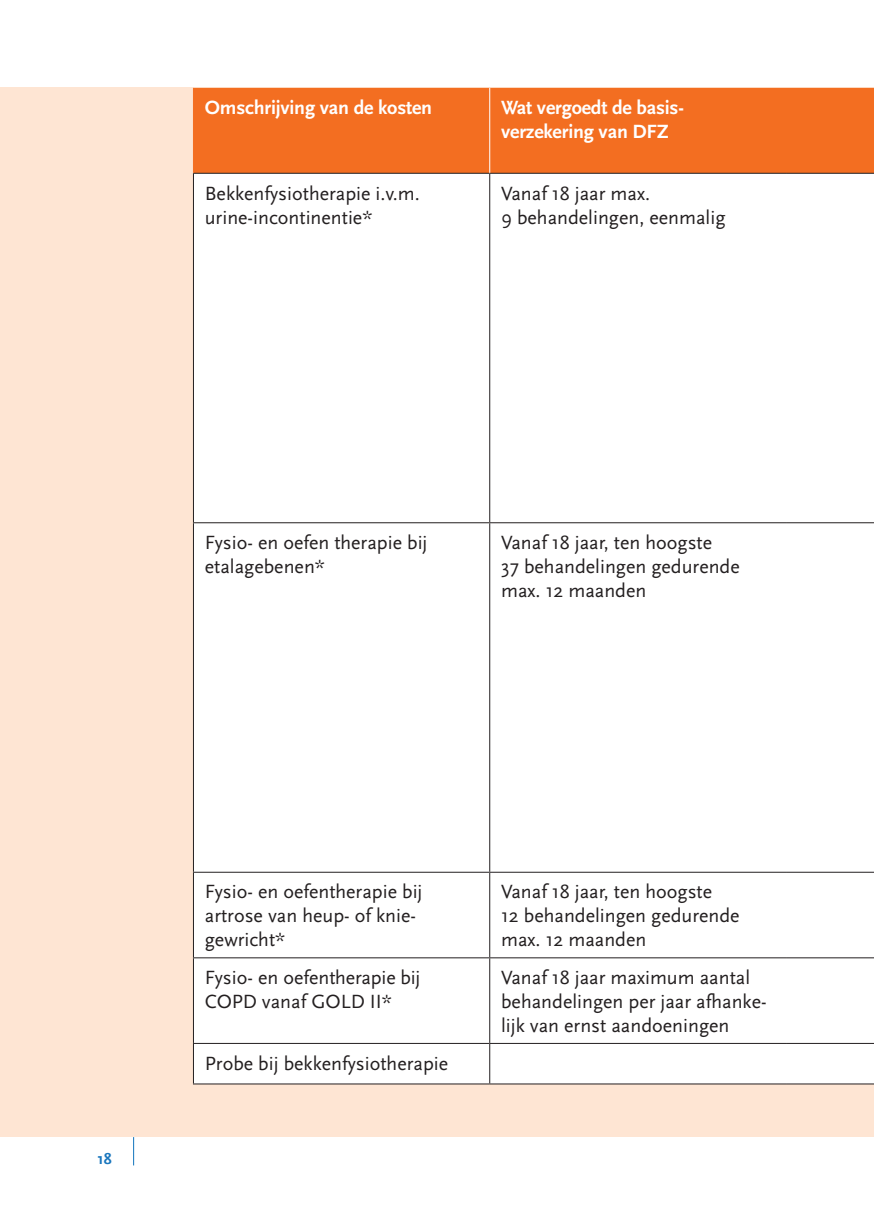
<style>
.page{position:relative;width:874px;height:1225px;background:#fff}
.page>*{position:absolute;margin:0;border:0;box-sizing:border-box;transform-origin:0 0}
.t1{font:20px/24px "Scala Sans";color:#231f20}
.t2{font:700 20px/24px "Scala Sans";letter-spacing:-.01em;color:#fff}
.t3{font:700 16px "Scala Sans";color:#1976bd}
</style>
<div class="page">
<div style="left:0;top:88px;width:873px;height:1049px;background:#fee5d3"></div>
<svg style="left:133px;top:1137px;width:1px;height:28px"></svg>
<div style="left:194px;top:88px;width:679px;height:85px;background:#f36e21"></div>
<div style="left:194px;top:174px;width:679px;height:348px;background:#fff"></div>
<div style="left:194px;top:523px;width:679px;height:560px;background:#fff"></div>
<hr style="left:193px;top:173px;width:296px;height:1px;background:#231f20">
<hr style="left:193px;top:174px;width:1px;height:348px;background:#231f20">
<hr style="left:489px;top:173px;width:296px;height:1px;background:#231f20">
<hr style="left:489px;top:174px;width:1px;height:348px;background:#231f20">
<hr style="left:785px;top:173px;width:88px;height:1px;background:#231f20">
<hr style="left:193px;top:522px;width:296px;height:1px;background:#231f20">
<hr style="left:193px;top:523px;width:1px;height:348px;background:#231f20">
<hr style="left:489px;top:522px;width:296px;height:1px;background:#231f20">
<hr style="left:489px;top:523px;width:1px;height:348px;background:#231f20">
<hr style="left:785px;top:522px;width:88px;height:1px;background:#231f20">
<hr style="left:193px;top:871px;width:296px;height:1px;background:#231f20">
<hr style="left:193px;top:872px;width:1px;height:85px;background:#231f20">
<hr style="left:489px;top:871px;width:296px;height:1px;background:#231f20">
<hr style="left:489px;top:872px;width:1px;height:85px;background:#231f20">
<hr style="left:785px;top:871px;width:88px;height:1px;background:#231f20">
<hr style="left:193px;top:957px;width:296px;height:1px;background:#231f20">
<hr style="left:193px;top:958px;width:1px;height:85px;background:#231f20">
<hr style="left:489px;top:957px;width:296px;height:1px;background:#231f20">
<hr style="left:489px;top:958px;width:1px;height:85px;background:#231f20">
<hr style="left:785px;top:957px;width:88px;height:1px;background:#231f20">
<hr style="left:193px;top:1043px;width:296px;height:1px;background:#231f20">
<hr style="left:193px;top:1044px;width:1px;height:39px;background:#231f20">
<hr style="left:489px;top:1043px;width:296px;height:1px;background:#231f20">
<hr style="left:489px;top:1044px;width:1px;height:39px;background:#231f20">
<hr style="left:785px;top:1043px;width:88px;height:1px;background:#231f20">
<hr style="left:193px;top:1083px;width:296px;height:1px;background:#231f20">
<hr style="left:489px;top:1083px;width:296px;height:1px;background:#231f20">
<hr style="left:785px;top:1083px;width:88px;height:1px;background:#231f20">
<hr style="left:193px;top:88px;width:1px;height:85px;background:#f36e21">
<hr style="left:489px;top:88px;width:1px;height:85px;background:#fff">
<p class="t2" style="left:205px;top:96px;width:229px">Omschrijving van de kosten</p>
<p class="t2" style="left:501px;top:96px;width:184px">Wat vergoedt de basis&shy;verzekering van DFZ</p>
<p class="t1" style="left:205px;top:181px;width:216px">Bekkenfysiotherapie i.v.m. urine-incontinentie*</p>
<p class="t1" style="left:501px;top:181px;width:226px">Vanaf 18 jaar max.<br>9 behandelingen, eenmalig</p>
<p class="t1" style="left:205px;top:531px;width:224px">Fysio- en oefen therapie bij etalagebenen*</p>
<p class="t1" style="left:501px;top:531px;width:240px">Vanaf 18 jaar, ten hoogste<br>37 behandelingen gedurende max. 12 maanden</p>
<p class="t3" style="left:97px;top:1150px;width:16px">18</p>
<p class="t1" style="left:205px;top:880px;width:219px">Fysio- en oefentherapie bij artrose van heup- of knie&shy;gewricht*</p>
<p class="t1" style="left:501px;top:880px;width:240px">Vanaf 18 jaar, ten hoogste<br>12 behandelingen gedurende max. 12 maanden</p>
<p class="t1" style="left:205px;top:966px;width:217px">Fysio- en oefentherapie bij<br>COPD vanaf GOLD II*</p>
<p class="t1" style="left:501px;top:966px;width:267px">Vanaf 18 jaar maximum aantal behandelingen per jaar afhanke&shy;lijk van ernst aandoeningen</p>
<p class="t1" style="left:205px;top:1051px;width:245px">Probe bij bekkenfysiotherapie</p>
</div>
